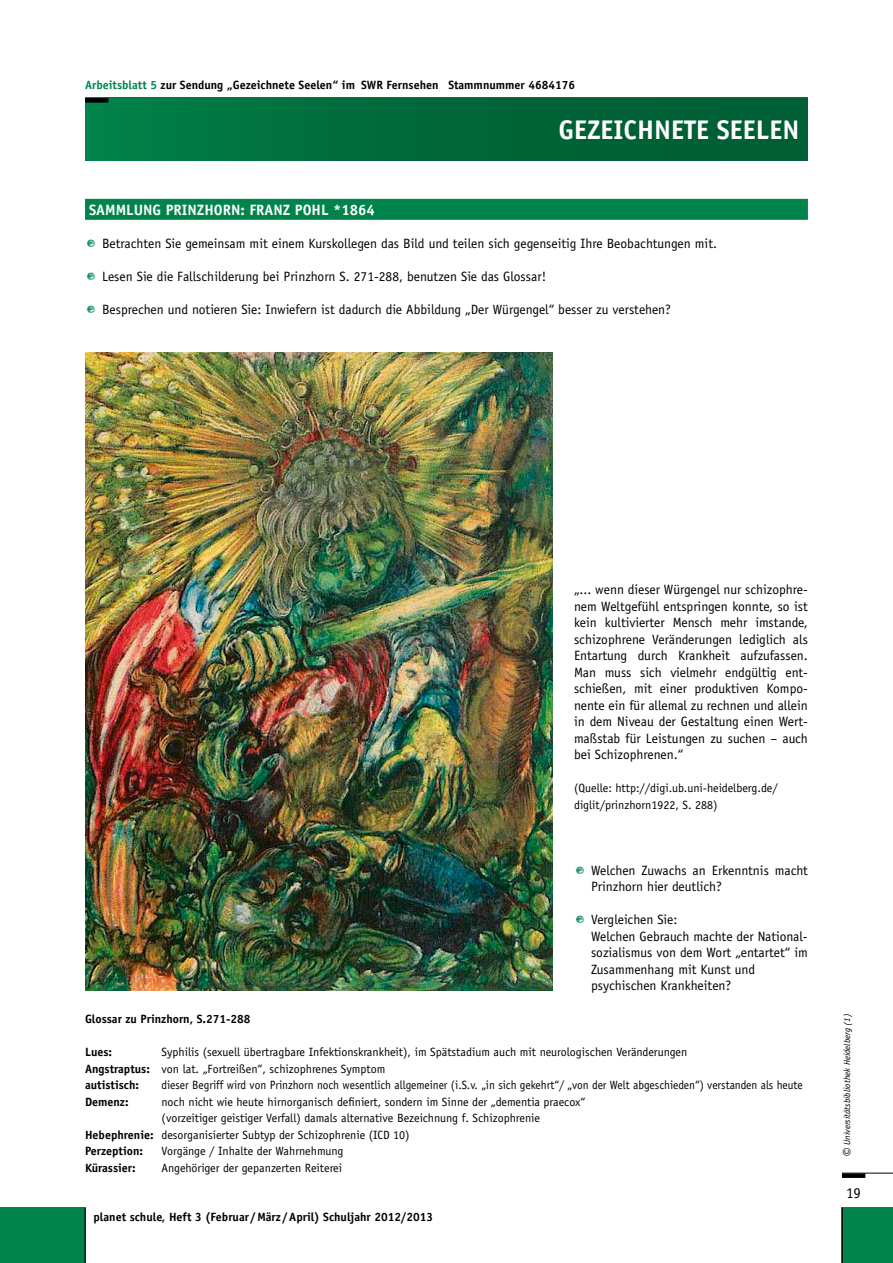
<style>
.page{position:relative;width:893px;height:1263px;background:#fff}
.page>*{position:absolute;margin:0;border:0;box-sizing:border-box;transform-origin:0 0}
.t1{font:700 36px "FFF Tusj";color:#00844c}
.t2{font:700 27px "Officina Sans Std";color:#fff}
.t3{font:700 15px "Officina Sans Std";color:#fff}
.t4{font:15px "Officina Sans Std";color:#000}
.t5{font:13.5px/16.5px "Officina Sans Std";color:#000}
.t6{font:12px/16.5px "Officina Sans Std";color:#000}
.t7{font:700 12px "Officina Sans Std";color:#000}
.t8{font:12px "Officina Sans Std";color:#000;scale:.95 1}
.t9{font:italic 9px "Officina Sans Std";color:#000}
.s1{color:#00844c}
.s2{font-weight:700}
.s3{font-size:16.5px}
</style>
<div class="page">
<hr style="left:842px;top:1173px;width:51px;height:1px;background:#000">
<div style="left:842px;top:1173px;width:23px;height:5px;background:#000"></div>
<div style="left:842px;top:1208px;width:51px;height:55px;background:#00844c"></div>
<hr style="left:842px;top:1208px;width:1px;height:55px;background:#000">
<div style="left:0;top:1208px;width:85px;height:55px;background:#00844c"></div>
<hr style="left:85px;top:1208px;width:1px;height:55px;background:#000">
<hr style="left:85px;top:97px;width:723px;height:1px;background:#000">
<div style="left:85px;top:99px;width:723px;height:62px;background:linear-gradient(to right,#007d46,#005831)"></div>
<div style="left:85px;top:98px;width:23px;height:5px;background:#000"></div>
<div style="left:85px;top:199px;width:723px;height:21px;background:#00844c"></div>
<img style="left:85px;top:353px;width:468px;height:638px">
<p class="t7" style="left:85px;top:78px;width:491px"><span class="s1">Arbeitsblatt 5</span> zur Sendung „Gezeichnete Seelen“ im SWR Fernsehen Stammnummer 4684176</p>
<h2 class="t2" style="left:558px;top:113px;width:242px">Gezeich nete Seelen</h2>
<p class="t3" style="left:89px;top:200px;width:287px">Samm lung Prinzhorn: Franz Pohl *1864</p>
<h1 class="t1" style="left:85px;top:219px;width:14px">·</h1>
<p class="t5" style="left:102px;top:235px;width:616px">Betrachten Sie gemeinsam mit einem Kurskollegen das Bild und teilen sich gegenseitig Ihre Beobachtungen mit.</p>
<h1 class="t1" style="left:85px;top:252px;width:14px">·</h1>
<p class="t5" style="left:102px;top:268px;width:446px">Lesen Sie die Fallschilderung bei Prinzhorn S. 271-288, benutzen Sie das Glossar!</p>
<h1 class="t1" style="left:85px;top:285px;width:14px">·</h1>
<p class="t5" style="left:102px;top:301px;width:570px">Besprechen und notieren Sie: Inwiefern ist dadurch die Abbildung „Der Würgengel“ besser zu verstehen?</p>
<p class="t5" style="left:574px;top:581px;width:235px;text-align:justify">„... wenn dieser Würgengel nur schizophre&shy;nem Weltgefühl entspringen konnte, so ist kein kultivierter Mensch mehr imstande, schizophrene Veränderungen lediglich als Entartung durch Krankheit aufzufassen.<br>Man muss sich vielmehr endgültig ent&shy;schießen, mit einer produktiven Kompo&shy;nente ein für allemal zu rechnen und allein in dem Niveau der Gestaltung einen Wert&shy;maßstab für Leistungen zu suchen – auch bei Schizophrenen.“</p>
<p class="t6" style="left:574px;top:780px;width:205px">(Quelle: http://digi.ub.uni-heidelberg.de/ diglit/prinzhorn1922, S. 288)</p>
<h1 class="t1" style="left:574px;top:846px;width:14px">·</h1>
<p class="t5" style="left:591px;top:862px;width:218px">Welchen Zuwachs an Erkenntnis macht<br>Prinzhorn hier deutlich?</p>
<h1 class="t1" style="left:574px;top:895px;width:14px">·</h1>
<p class="t5" style="left:591px;top:911px;width:218px">Vergleichen Sie:<br>Welchen Gebrauch machte der National&shy;sozialismus von dem Wort „entartet“ im<br>Zusammenhang mit Kunst und psychischen Krankheiten?</p>
<p class="t7" style="left:85px;top:1011px;width:167px">Glossar zu Prinzhorn, S.271-288</p>
<p class="t7" style="left:85px;top:1044px;width:29px">Lues:</p>
<p class="t6" style="left:85px;top:1044px;width:604px;text-indent:77px">Syphilis (sexuell übertragbare Infektionskrankheit), im Spätstadium auch mit neurologischen Veränderungen<br><span class="s2">Angstraptus:</span> von lat. „Fortreißen“, schizophrenes Symptom<br><span class="s2">autistisch:</span></p>
<p class="t8" style="left:162px;top:1078px;width:676px">dieser Begriff wird von Prinzhorn noch wesentlich allgemeiner (i.S.v. „in sich gekehrt“/ „von der Welt abgeschieden“) verstanden als heute</p>
<p class="t7" style="left:85px;top:1094px;width:45px">Demenz:</p>
<p class="t6" style="left:162px;top:1093px;width:425px">noch nicht wie heute hirnorganisch definiert, sondern im Sinne der „dementia praecox“</p>
<p class="t6" style="left:162px;top:1110px;width:380px">(vorzeitiger geistiger Verfall) damals alternative Bezeichnung f. Schizophrenie</p>
<p class="t6" style="left:85px;top:1126px;width:326px"><span class="s2">Hebephrenie:</span> desorganisierter Subtyp der Schizophrenie (ICD 10)</p>
<p class="t7" style="left:85px;top:1143px;width:60px">Perzeption:</p>
<p class="t6" style="left:162px;top:1143px;width:183px">Vorgänge / Inhalte der Wahrnehmung</p>
<p class="t7" style="left:85px;top:1160px;width:52px">Kürassier:</p>
<p class="t6" style="left:162px;top:1159px;width:182px">Angehöriger der gepanzerten Reiterei</p>
<p class="t7" style="left:94px;top:1209px;width:341px">planet schule, Heft 3 (Februar /März /April) Schuljahr 2012/2013</p>
<p class="t9" style="left:842px;top:1157px;width:145px;rotate:-90deg"><span class="s3">©</span> Universitätsbibliothek Heidelberg (1)</p>
<p class="t4" style="left:846px;top:1184px;width:16px">19</p>
</div>
